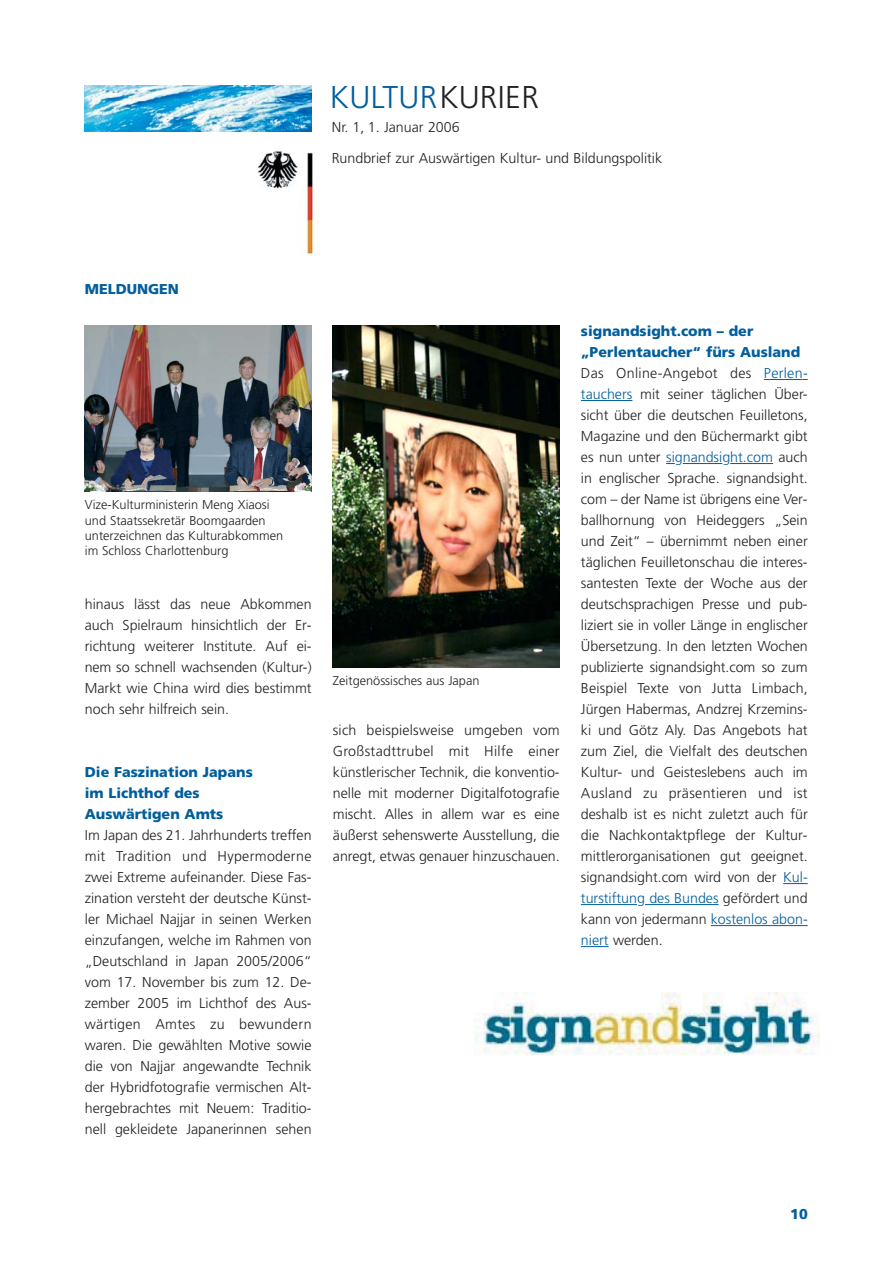
<style>
.page{position:relative;width:893px;height:1263px;background:#fff}
.page>*{position:absolute;margin:0;border:0;box-sizing:border-box;transform-origin:0 0}
.t1{font:300 31.5px "Frutiger";letter-spacing:.01em;color:#005e9d}
.t2{font:300 14.25px/21px "Frutiger";color:#231f20;text-align:justify}
.t3{font:900 14.25px/21px "Frutiger";color:#005e9d}
.t4{font:300 12.75px/15.3px "Frutiger";color:#231f20}
.s1{color:#231f20}
.s2{font-weight:900;color:#005e9d}
.s3{color:#005e9d}
</style>
<div class="page">
<img style="left:85px;top:86px;width:227px;height:46px">
<img style="left:258px;top:150px;width:62px;height:105px">
<img style="left:333px;top:325px;width:227px;height:342px">
<img style="left:85px;top:325px;width:227px;height:166px">
<hr style="left:764px;top:379px;width:39px;height:1px;background:#005e9d">
<hr style="left:581px;top:400px;width:51px;height:1px;background:#005e9d">
<hr style="left:683px;top:463px;width:39px;height:1px;background:#005e9d">
<hr style="left:730px;top:463px;width:43px;height:1px;background:#005e9d">
<svg style="left:783px;top:883px;width:25px;height:1px"></svg>
<hr style="left:581px;top:904px;width:56px;height:1px;background:#005e9d">
<hr style="left:645px;top:904px;width:74px;height:1px;background:#005e9d">
<hr style="left:711px;top:925px;width:92px;height:1px;background:#005e9d">
<svg style="left:581px;top:946px;width:28px;height:1px"></svg>
<img style="left:474px;top:992px;width:346px;height:63px">
<h1 class="t1" style="left:330px;top:84px;width:210px">KULTUR<span class="s1">KURIER</span></h1>
<p class="t2" style="left:332px;top:118px;width:129px">Nr. 1, 1. Januar 2006</p>
<p class="t2" style="left:332px;top:149px;width:332px">Rundbrief zur Auswärtigen Kultur- und Bildungspolitik</p>
<p class="t3" style="left:85px;top:280px;width:96px">MELDUNGEN</p>
<p class="t4" style="left:85px;top:498px;width:200px">Vize-Kulturministerin Meng Xiaosi und Staatssekretär Boomgaarden unterzeichnen das Kulturabkommen im Schloss Charlottenburg</p>
<p class="t2" style="left:85px;top:595px;width:228px">hinaus lässt das neue Abkommen auch Spielraum hinsichtlich der Er&shy;richtung weiterer Institute. Auf ei&shy;nem so schnell wachsenden (Kultur-)<br>Markt wie China wird dies bestimmt noch sehr hilfreich sein.</p>
<p class="t3" style="left:85px;top:763px;width:169px">Die Faszination Japans im Lichthof des<br>Auswärtigen Amts</p>
<p class="t2" style="left:85px;top:826px;width:228px">Im Japan des 21. Jahrhunderts treffen mit Tradition und Hypermoderne zwei Extreme aufeinander. Diese Fas&shy;zination versteht der deutsche Künst&shy;ler Michael Najjar in seinen Werken einzufangen, welche im Rahmen von „Deutschland in Japan 2005/2006“ vom 17. November bis zum 12. De&shy;zember 2005 im Lichthof des Aus&shy;wärtigen Amtes zu bewundern waren. Die gewählten Motive sowie die von Najjar angewandte Technik der Hybridfotografie vermischen Alt&shy;hergebrachtes mit Neuem: Traditio&shy;nell gekleidete Japanerinnen sehen</p>
<p class="t4" style="left:333px;top:674px;width:148px">Zeitgenössisches aus Japan</p>
<p class="t2" style="left:333px;top:721px;width:228px">sich beispielsweise umgeben vom Großstadttrubel mit Hilfe einer künstlerischer Technik, die konventio&shy;nelle mit moderner Digitalfotografie mischt. Alles in allem war es eine äußerst sehenswerte Ausstellung, die anregt, etwas genauer hinzuschauen.</p>
<p class="t2" style="left:581px;top:322px;width:228px;text-align:left"><span class="s2">signandsight.com – der „Perlentaucher“ fürs Ausland </span>Das Online-Angebot des <span class="s3">Perlen&shy;tauchers</span> mit seiner täglichen Über&shy;sicht über die deutschen Feuilletons, Magazine und den Büchermarkt gibt es nun unter <span class="s3">signandsight.com</span> auch in englischer Sprache. signandsight. com – der Name ist übrigens eine Ver&shy;ballhornung von Heideggers „Sein und Zeit“ – übernimmt neben einer täglichen Feuilletonschau die interes&shy;santesten Texte der Woche aus der deutschsprachigen Presse und pub&shy;liziert sie in voller Länge in englischer Übersetzung. In den letzten Wochen publizierte signandsight.com so zum Beispiel Texte von Jutta Limbach, Jürgen Habermas, Andzrej Krzemins&shy;ki und Götz Aly. Das Angebots hat zum Ziel, die Vielfalt des deutschen Kultur- und Geisteslebens auch im Ausland zu präsentieren und ist deshalb ist es nicht zuletzt auch für die Nachkontaktpflege der Kultur&shy;mittlerorganisationen gut geeignet. signandsight.com wird von der <span class="s3">Kul&shy;turstiftung des Bundes</span> gefördert und kann von jedermann <span class="s3">kostenlos abon&shy;niert</span> werden.</p>
<p class="t3" style="left:790px;top:1205px;width:19px">10</p>
</div>
